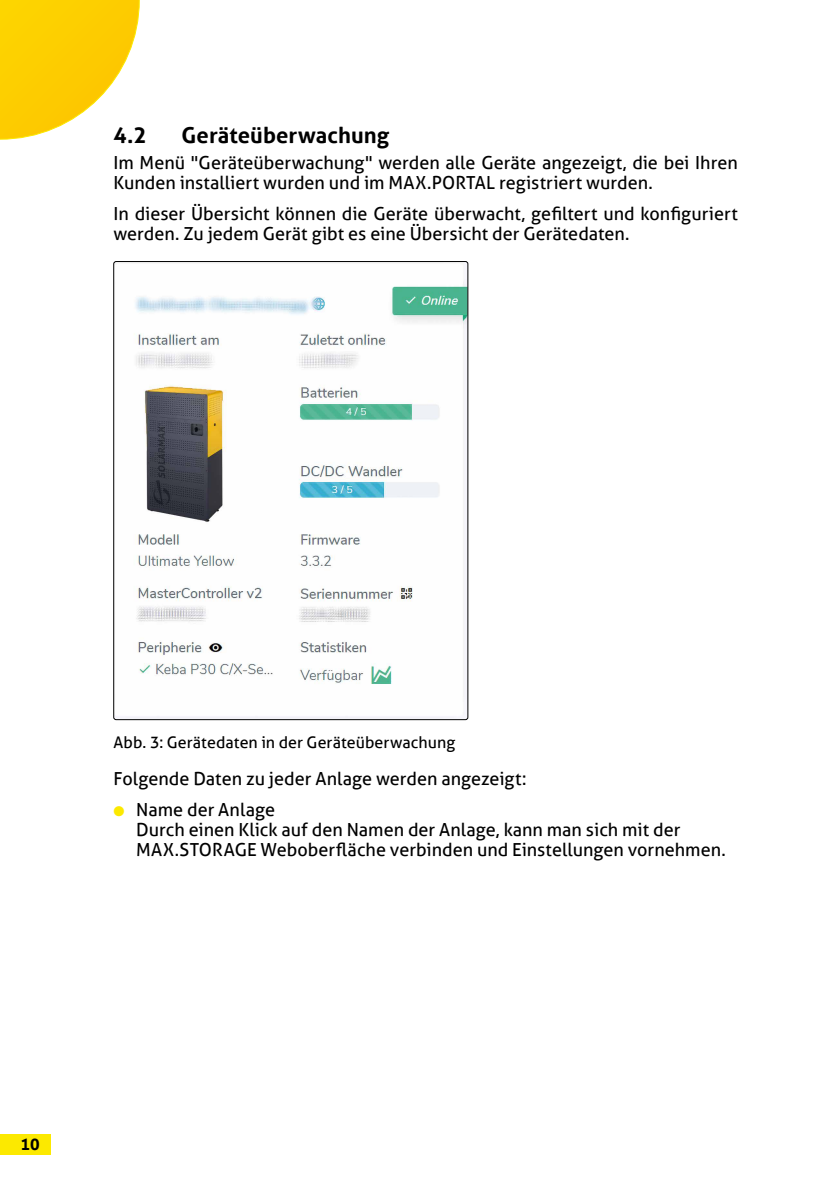
<style>
.page{position:relative;width:840px;height:1191px;background:#fff}
.page>*{position:absolute;margin:0;border:0;box-sizing:border-box;transform-origin:0 0}
.t1{font:700 22px "Aller";letter-spacing:.005em;color:#000}
.t2{font:18px/20px "Aller";color:#000}
.t3{font:16px "Aller";letter-spacing:.005em;color:#000}
.t4{font:700 16px "Aller";color:#000}
.s1{color:#fce900}
</style>
<div class="page">
<div style="left:0;top:1134px;width:50px;height:20px;background:#fce900"></div>
<svg style="left:0;top:0;width:139px;height:139px"></svg>
<img style="left:120px;top:279px;width:346px;height:439px">
<p class="t1" style="left:113px;top:122px;width:35px">4.2</p>
<p class="t1" style="left:181px;top:122px;width:209px">Geräteüberwachung</p>
<p class="t2" style="left:113px;top:152px;width:625px">Im Menü "Geräteüberwachung" werden alle Geräte angezeigt, die bei Ihren<br>Kunden installiert wurden und im MAX.PORTAL registriert wurden.</p>
<p class="t2" style="left:113px;top:204px;width:625px">In dieser Übersicht können die Geräte überwacht, gefiltert und konfiguriert werden. Zu jedem Gerät gibt es eine Übersicht der Gerätedaten.</p>
<p class="t3" style="left:113px;top:732px;width:343px">Abb. 3: Gerätedaten in der Geräteüberwachung</p>
<p class="t2" style="left:113px;top:768px;width:414px">Folgende Daten zu jeder Anlage werden angezeigt:</p>
<p class="t2" style="left:136px;top:799px;width:590px;text-indent:-23px"><span class="s1">●</span> Name der Anlage<br>Durch einen Klick auf den Namen der Anlage, kann man sich mit der<br>MAX.STORAGE Weboberfläche verbinden und Einstellungen vornehmen.</p>
<p class="t4" style="left:20px;top:1134px;width:21px">10</p>
</div>
